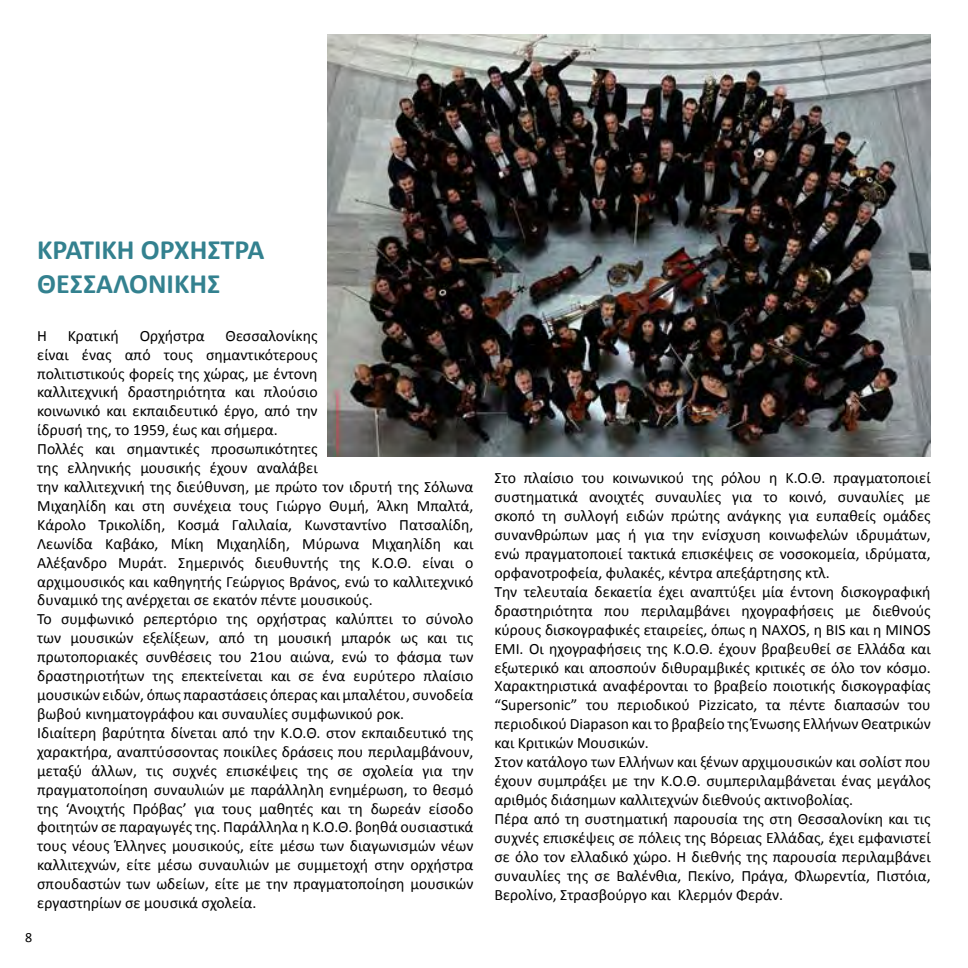
<style>
.page{position:relative;width:968px;height:968px;background:#fff}
.page>*{position:absolute;margin:0;border:0;box-sizing:border-box;transform-origin:0 0}
.t1{font:700 28px/33.6px "Calibri";color:#33818f}
.t2{font:15.75px/18.9px "Calibri";color:#000}
.t3{font:14px "Calibri";color:#000}
</style>
<div class="page">
<img style="left:327px;top:35px;width:603px;height:421px">
<h1 class="t1" style="left:37px;top:232px;width:228px">ΚΡΑΤΙΚΗ ΟΡΧΗΣΤΡΑ<br>ΘΕΣΣΑΛΟΝΙΚΗΣ</h1>
<p class="t2" style="left:37px;top:325px;width:437px;text-indent:188px">Θεσσαλονίκης<br>είναι ένας από τους σημαντικότερους<br>πολιτιστικούς φορείς της χώρας, με έντονη<br>καλλιτεχνική δραστηριότητα και πλούσιο<br>κοινωνικό και εκπαιδευτικό έργο, από την<br>ίδρυσή της, το 1959, έως και σήμερα.<br>Πολλές και σημαντικές προσωπικότητες<br>της ελληνικής μουσικής έχουν αναλάβει<br>την καλλιτεχνική της διεύθυνση, με πρώτο τον ιδρυτή της Σόλωνα Μιχαηλίδη και στη συνέχεια τους Γιώργο Θυμή, Άλκη Μπαλτά, Κάρολο Τρικολίδη, Κοσμά Γαλιλαία, Κωνσταντίνο Πατσαλίδη, Λεωνίδα Καβάκο, Μίκη Μιχαηλίδη, Μύρωνα Μιχαηλίδη και Αλέξανδρο Μυράτ. Σημερινός διευθυντής της Κ.Ο.Θ. είναι ο αρχιμουσικός και καθηγητής Γεώργιος Βράνος, ενώ το καλλιτεχνικό δυναμικό της ανέρχεται σε εκατόν πέντε μουσικούς.<br>Το συμφωνικό ρεπερτόριο της ορχήστρας καλύπτει το σύνολο των μουσικών εξελίξεων, από τη μουσική μπαρόκ ως και τις πρωτοποριακές συνθέσεις του 21ου αιώνα, ενώ το φάσμα των δραστηριοτήτων της επεκτείνεται και σε ένα ευρύτερο πλαίσιο μουσικών ειδών, όπως παραστάσεις όπερας και μπαλέτου, συνοδεία βωβού κινηματογράφου και συναυλίες συμφωνικού ροκ.<br>Ιδιαίτερη βαρύτητα δίνεται από την Κ.Ο.Θ. στον εκπαιδευτικό της χαρακτήρα, αναπτύσσοντας ποικίλες δράσεις που περιλαμβάνουν, μεταξύ άλλων, τις συχνές επισκέψεις της σε σχολεία για την πραγματοποίηση συναυλιών με παράλληλη ενημέρωση, το θεσμό της ‘Ανοιχτής Πρόβας’ για τους μαθητές και τη δωρεάν είσοδο φοιτητών σε παραγωγές της. Παράλληλα η Κ.Ο.Θ. βοηθά ουσιαστικά τους νέους Έλληνες μουσικούς, είτε μέσω των διαγωνισμών νέων καλλιτεχνών, είτε μέσω συναυλιών με συμμετοχή στην ορχήστρα σπουδαστών των ωδείων, είτε με την πραγματοποίηση μουσικών εργαστηρίων σε μουσικά σχολεία.</p>
<p class="t2" style="left:37px;top:325px;width:11px">Η</p>
<p class="t2" style="left:68px;top:325px;width:53px">Κρατική</p>
<p class="t2" style="left:140px;top:325px;width:67px">Ορχήστρα</p>
<p class="t3" style="left:25px;top:927px;width:9px">8</p>
<p class="t2" style="left:494px;top:468px;width:437px">Στο πλαίσιο του κοινωνικού της ρόλου η Κ.Ο.Θ. πραγματοποιεί συστηματικά ανοιχτές συναυλίες για το κοινό, συναυλίες με σκοπό τη συλλογή ειδών πρώτης ανάγκης για ευπαθείς ομάδες συνανθρώπων μας ή για την ενίσχυση κοινωφελών ιδρυμάτων, ενώ πραγματοποιεί τακτικά επισκέψεις σε νοσοκομεία, ιδρύματα, ορφανοτροφεία, φυλακές, κέντρα απεξάρτησης κτλ.<br>Την τελευταία δεκαετία έχει αναπτύξει μία έντονη δισκογραφική δραστηριότητα που περιλαμβάνει ηχογραφήσεις με διεθνούς κύρους δισκογραφικές εταιρείες, όπως η NAXOS, η BIS και η MINOS EMI. Οι ηχογραφήσεις της Κ.Ο.Θ. έχουν βραβευθεί σε Ελλάδα και εξωτερικό και αποσπούν διθυραμβικές κριτικές σε όλο τον κόσμο.<br>Χαρακτηριστικά αναφέρονται το βραβείο ποιοτικής δισκογραφίας “Supersonic” του περιοδικού Pizzicato, τα πέντε διαπασών του περιοδικού Diapason και το βραβείο της Ένωσης Ελλήνων Θεατρικών και Κριτικών Μουσικών.<br>Στον κατάλογο των Ελλήνων και ξένων αρχιμουσικών και σολίστ που έχουν συμπράξει με την Κ.Ο.Θ. συμπεριλαμβάνεται ένας μεγάλος αριθμός διάσημων καλλιτεχνών διεθνούς ακτινοβολίας.<br>Πέρα από τη συστηματική παρουσία της στη Θεσσαλονίκη και τις συχνές επισκέψεις σε πόλεις της Βόρειας Ελλάδας, έχει εμφανιστεί σε όλο τον ελλαδικό χώρο. Η διεθνής της παρουσία περιλαμβάνει συναυλίες της σε Βαλένθια, Πεκίνο, Πράγα, Φλωρεντία, Πιστόια, Βερολίνο, Στρασβούργο και Κλερμόν Φεράν.</p>
</div>
